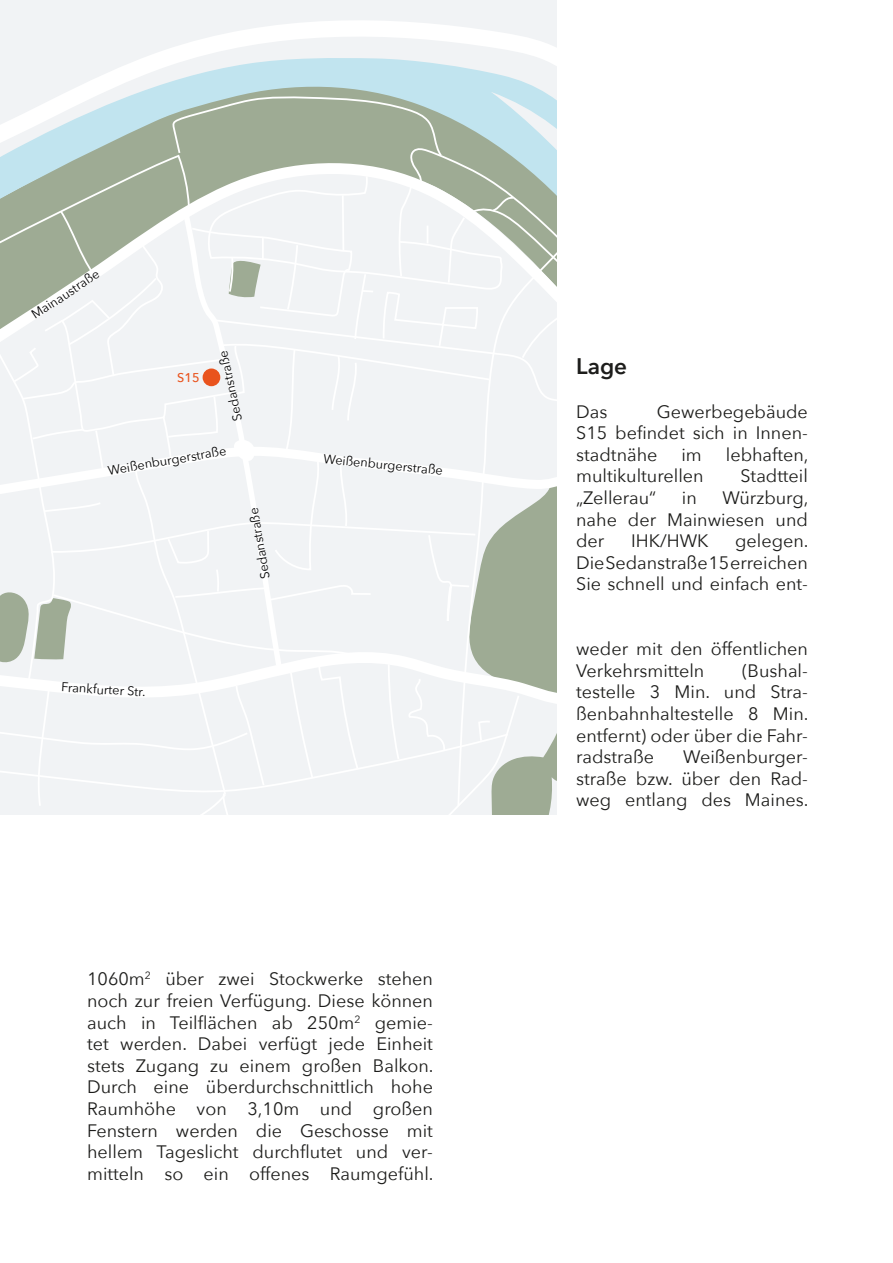
<style>
.page{position:relative;width:893px;height:1263px;background:#fff}
.page>*{position:absolute;margin:0;border:0;box-sizing:border-box;transform-origin:0 0}
.t1{font:600 22.5px "Avenir Next";color:#1d1d1b}
.t2{font:18px/21.6px "Avenir Next";color:#1d1d1b;text-align:justify}
.t3{font:12.75px "Avenir Next";color:#020203}
.t4{font:500 12.75px "Avenir Next";color:#e9531d}
</style>
<div class="page">
<svg style="left:0;top:1px;width:557px;height:94px"></svg>
<svg style="left:0;top:95px;width:557px;height:719px"></svg>
<p class="t3" style="left:27px;top:306px;width:80px;rotate:-33deg">Mainaustraße</p>
<p class="t4" style="left:177px;top:366px;width:24px">S15</p>
<p class="t3" style="left:227px;top:424px;width:74px;rotate:-102deg">Sedanstraße</p>
<p class="t3" style="left:106px;top:460px;width:121px;rotate:-10deg">Weißenburgerstraße</p>
<p class="t3" style="left:325px;top:447px;width:121px;rotate:6deg">Weißenburgerstraße</p>
<p class="t3" style="left:62px;top:676px;width:86px;rotate:3deg">Frankfurter Str.</p>
<p class="t3" style="left:255px;top:581px;width:74px;rotate:-100deg">Sedanstraße</p>
<p class="t2" style="left:87px;top:967px;width:348px">1060m<sup>2</sup> über zwei Stockwerke stehen noch zur freien Verfügung. Diese können auch in Teilflächen ab 250m<sup>2</sup> gemie&shy;tet werden. Dabei verfügt jede Einheit stets Zugang zu einem großen Balkon.<br>Durch eine überdurchschnittlich hohe Raumhöhe von 3,10m und großen Fenstern werden die Geschosse mit hellem Tageslicht durchflutet und ver&shy;mitteln so ein offenes Raumgefühl.</p>
<p class="t1" style="left:576px;top:347px;width:53px">Lage</p>
<p class="t2" style="left:576px;top:400px;width:33px">Das</p>
<p class="t2" style="left:576px;top:400px;width:233px;text-indent:80px">Gewerbegebäude S15 befindet sich in Innen&shy;stadtnähe</p>
<p class="t2" style="left:681px;top:443px;width:22px">im</p>
<p class="t2" style="left:726px;top:443px;width:84px">lebhaften,</p>
<p class="t2" style="left:576px;top:465px;width:129px">multikulturellen</p>
<p class="t2" style="left:741px;top:465px;width:69px">Stadtteil</p>
<p class="t2" style="left:576px;top:486px;width:82px">„Zellerau“</p>
<p class="t2" style="left:682px;top:486px;width:16px">in</p>
<p class="t2" style="left:576px;top:486px;width:234px;text-indent:146px">Würzburg, nahe der Mainwiesen und der</p>
<p class="t2" style="left:576px;top:529px;width:234px;text-indent:159px">gelegen.<br>Die Sedanstraße 15 erreichen Sie schnell und einfach ent-</p>
<p class="t2" style="left:631px;top:529px;width:79px">IHK/HWK</p>
<p class="t2" style="left:576px;top:637px;width:233px">weder mit den öffentlichen<br>Verkehrsmitteln</p>
<p class="t2" style="left:576px;top:659px;width:234px;text-indent:166px">(Bushal&shy;testelle 3 Min. und Stra&shy;ßenbahnhaltestelle 8 Min. entfernt) oder über die Fahr&shy;radstraße</p>
<p class="t2" style="left:576px;top:745px;width:234px;text-indent:107px">Weißenburger&shy;straße bzw. über den Rad&shy;weg entlang des Maines.</p>
</div>
